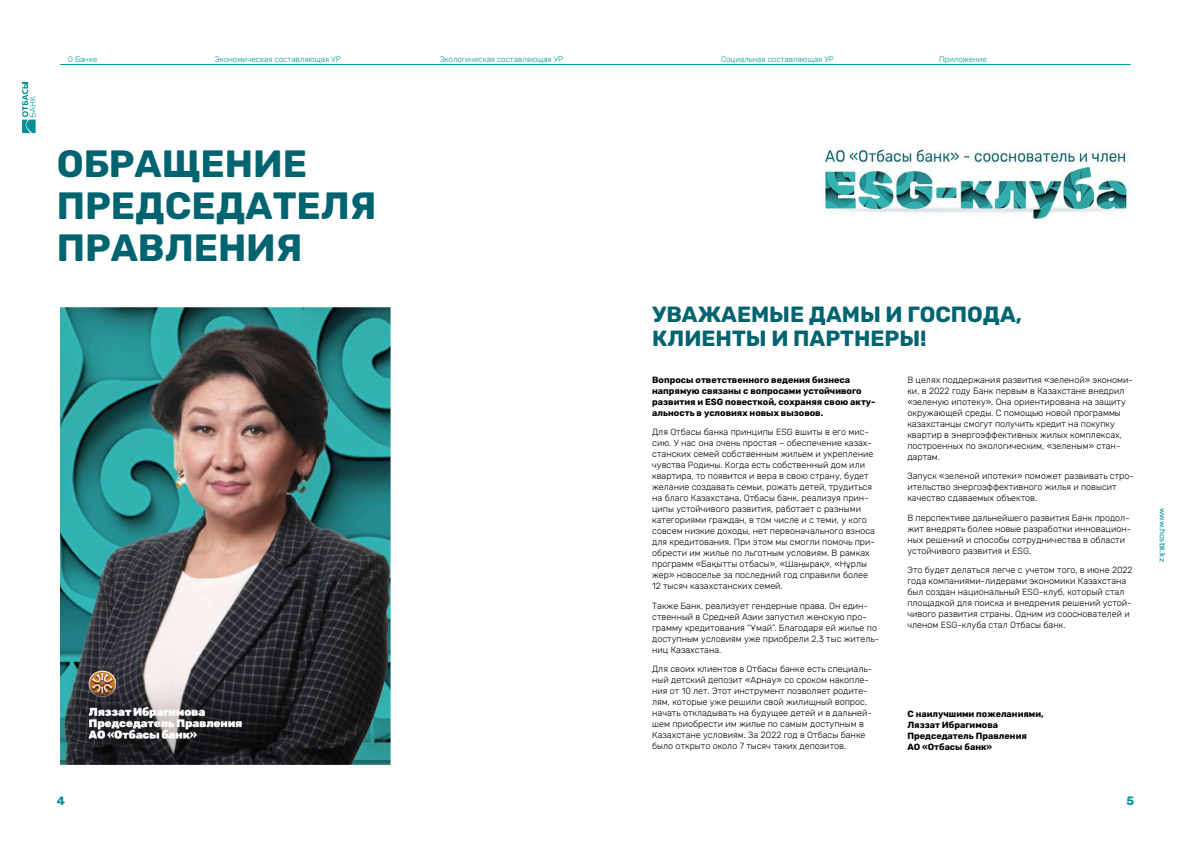
<style>
.page{position:relative;width:1191px;height:842px;background:#fff}
.page>*{position:absolute;margin:0;border:0;box-sizing:border-box;transform-origin:0 0}
.t1{font:700 38px/42px "Rubik";color:#006370}
.t2{font:700 22px/24px "Rubik";color:#006370}
.t3{font:700 12px "Rubik";color:#009093}
.t4{font:700 12px "Rubik";color:#009092}
.t5{font:300 9px/11px "Rubik";color:#000}
.t6{font:700 9px/11px "Rubik";color:#000}
.t7{font:8px "Rubik";color:#009093}
.t8{font:300 7.9px "Rubik";color:#009793}
</style>
<div class="page">
<svg style="left:22px;top:82px;width:14px;height:51px"></svg>
<hr style="left:60px;top:64px;width:1070px;height:1px;background:#029793">
<img style="left:60px;top:149px;width:1068px;height:618px">
<p class="t8" style="left:68px;top:55px;width:31px">О Банке</p>
<p class="t8" style="left:215px;top:55px;width:127px">Экономическая составляющая УР</p>
<p class="t8" style="left:440px;top:55px;width:125px">Экологическая составляющая УР</p>
<p class="t8" style="left:721px;top:55px;width:114px">Социальная составляющая УР</p>
<p class="t8" style="left:939px;top:55px;width:49px">Приложение</p>
<h1 class="t1" style="left:57px;top:144px;width:321px">ОБРАЩЕНИЕ<br>ПРЕДСЕДАТЕЛЯ<br>ПРАВЛЕНИЯ</h1>
<h2 class="t2" style="left:652px;top:303px;width:371px">УВАЖАЕМЫЕ ДАМЫ И ГОСПОДА,<br>КЛИЕНТЫ И ПАРТНЕРЫ!</h2>
<p class="t6" style="left:652px;top:374px;width:225px">Вопросы ответственного ведения бизнеса напрямую связаны с вопросами устойчивого развития и ESG повесткой, сохраняя свою акту&shy;альность в условиях новых вызовов.</p>
<p class="t5" style="left:652px;top:427px;width:224px">Для Отбасы банка принципы ESG вшиты в его мис&shy;сию. У нас она очень простая – обеспечение казах&shy;станских семей собственным жильем и укрепление чувства Родины. Когда есть собственный дом или квартира, то появится и вера в свою страну, будет желание создавать семьи, рожать детей, трудиться на благо Казахстана. Отбасы банк, реализуя прин&shy;ципы устойчивого развития, работает с разными категориями граждан, в том числе и с теми, у кого совсем низкие доходы, нет первоначального взноса для кредитования. При этом мы смогли помочь при&shy;обрести им жилье по льготным условиям. В рамках программ «Бақытты отбасы», «Шаңырақ», «Нұрлы жер» новоселье за последний год справили более 12 тысяч казахстанских семей.</p>
<p class="t5" style="left:652px;top:600px;width:228px">Также Банк, реализует гендерные права. Он един&shy;ственный в Средней Азии запустил женскую про&shy;грамму кредитования “Ұмай”. Благодаря ей жилье по доступным условиям уже приобрели 2,3 тыс житель&shy;ниц Казахстана.</p>
<p class="t5" style="left:652px;top:664px;width:221px">Для своих клиентов в Отбасы банке есть специаль&shy;ный детский депозит «Арнау» со сроком накопле&shy;ния от 10 лет. Этот инструмент позволяет родите&shy;лям, которые уже решили свой жилищный вопрос, начать откладывать на будущее детей и в дальней&shy;шем приобрести им жилье по самым доступным в Казахстане условиям. За 2022 год в Отбасы банке было открыто около 7 тысяч таких депозитов.</p>
<p class="t5" style="left:907px;top:374px;width:227px">В целях поддержания развития «зеленой» экономи&shy;ки, в 2022 году Банк первым в Казахстане внедрил «зеленую ипотеку». Она ориентирована на защиту окружающей среды. С помощью новой программы казахстанцы смогут получить кредит на покупку квартир в энергоэффективных жилых комплексах, построенных по экологическим, «зеленым» стан&shy;дартам.</p>
<p class="t5" style="left:907px;top:471px;width:228px">Запуск «зеленой ипотеки» поможет развивать стро&shy;ительство энергоэффективного жилья и повысит качество сдаваемых объектов.</p>
<p class="t5" style="left:907px;top:512px;width:225px">В перспективе дальнейшего развития Банк продол&shy;жит внедрять более новые разработки инновацион&shy;ных решений и способы сотрудничества в области устойчивого развития и ESG.</p>
<p class="t5" style="left:907px;top:565px;width:227px">Это будет делаться легче с учетом того, в июне 2022 года компаниями-лидерами экономики Казахстана был создан национальный ESG-клуб, который стал площадкой для поиска и внедрения решений устой&shy;чивого развития страны. Одним из сооснователей и членом ESG-клуба стал Отбасы банк.</p>
<p class="t6" style="left:907px;top:709px;width:138px">С наилучшими пожеланиями,<br>Ляззат Ибрагимова<br>Председатель Правления<br>АО «Отбасы банк»</p>
<h3 class="t3" style="left:57px;top:793px;width:10px">4</h3>
<h3 class="t4" style="left:1126px;top:793px;width:9px">5</h3>
<p class="t7" style="left:1167px;top:508px;width:55px;rotate:90deg">www.hcsbk.kz</p>
</div>
